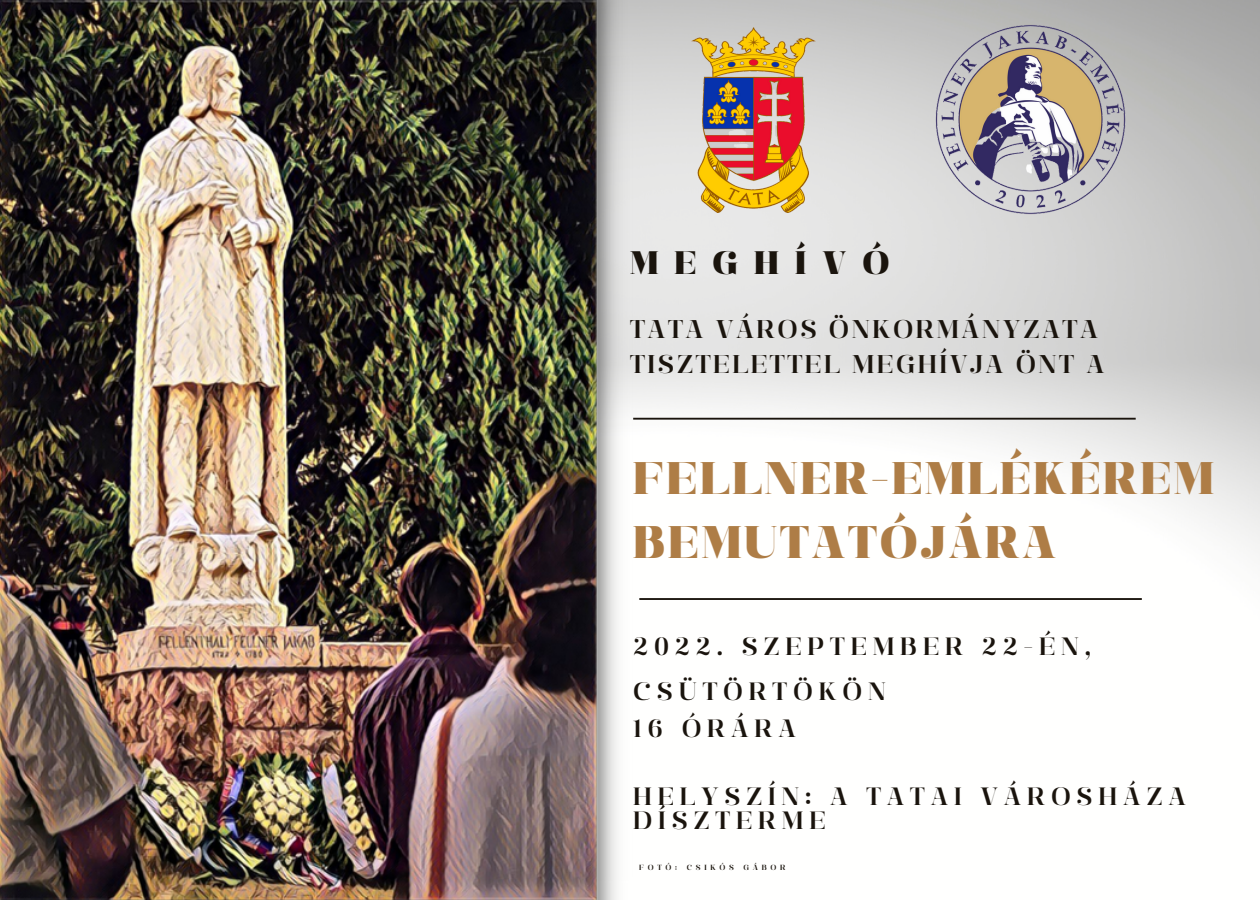
<style>
.page{position:relative;width:1260px;height:900px;background:#fff}
.page>*{position:absolute;margin:0;border:0;box-sizing:border-box;transform-origin:0 0}
.t1{font:45.5px/63.8px "Manison 900";letter-spacing:.065em;color:#ae7d46}
.t2{font:32.5px "Manison 900";letter-spacing:.5em;color:#1a140d}
.t3{font:25.5px/35.5px "Manison 600";letter-spacing:.1em;color:#1a140d}
.t4{font:25px/45px "Manison 600";letter-spacing:.235em;color:#1a140d}
.t5{font:7.5px "Manison 600";letter-spacing:.5em;color:#1a140d}
</style>
<div class="page">
<hr style="left:633px;top:418px;width:503px;height:2px;background:#1a140d">
<hr style="left:639px;top:598px;width:503px;height:2px;background:#1a140d">
<img style="left:0;top:0;width:633px;height:900px">
<img style="left:692px;top:27px;width:124px;height:186px">
<img style="left:936px;top:24px;width:191px;height:191px">
<h2 class="t2" style="left:630px;top:244px;width:261px">MEGHÍVÓ</h2>
<p class="t3" style="left:630px;top:311px;width:476px">TATA VÁROS ÖNKORMÁNYZATA<br>TISZTELETTEL MEGHÍVJA ÖNT A</p>
<h1 class="t1" style="left:633px;top:447px;width:582px">FELLNER-EMLÉKÉREM<br>BEMUTATÓJÁRA</h1>
<p class="t4" style="left:633px;top:624px;width:459px">2022. SZEPTEMBER 22-ÉN,<br>CSÜTÖRTÖKÖN</p>
<p class="t4" style="left:633px;top:706px;width:164px">16 ÓRÁRA</p>
<p class="t4" style="left:633px;top:784px;width:554px;line-height:24.5px">HELYSZÍN: A TATAI VÁROSHÁZA<br>DÍSZTERME</p>
<p class="t5" style="left:639px;top:863px;width:39px">FOTÓ:</p>
<p class="t5" style="left:687px;top:863px;width:49px">CSIKÓS</p>
<p class="t5" style="left:743px;top:863px;width:44px">GÁBOR</p>
</div>
